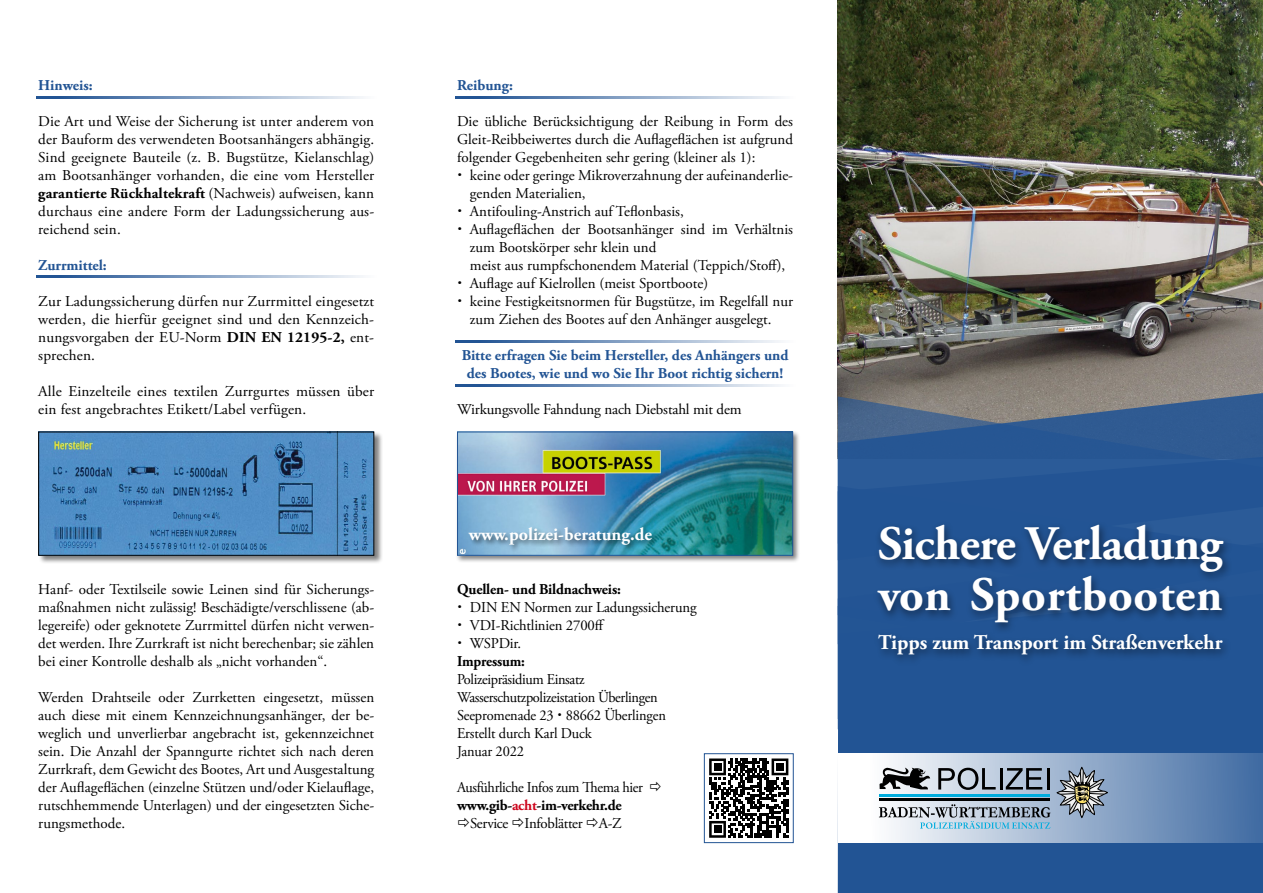
<style>
.page{position:relative;width:1263px;height:893px;background:#fff}
.page>*{position:absolute;margin:0;border:0;box-sizing:border-box;transform-origin:0 0}
.t1{font:700 48px/51px "Adobe Garamond Pro";letter-spacing:-.01em;color:#fff}
.t2{font:700 21px "Adobe Garamond Pro";color:#fff}
.t3{font:700 18px "Adobe Garamond Pro";color:#fff}
.t4{font:15px/18px "Adobe Garamond Pro";color:#000;text-align:justify}
.t5{font:15px/18px "Adobe Garamond Pro";letter-spacing:-.025em;color:#000;scale:.96 1}
.t6{font:700 15px/18px "Adobe Garamond Pro";color:#225494;text-align:center}
.t7{font:700 15px "Adobe Garamond Pro";letter-spacing:-.01em;color:#000}
.t8{font:15px "Adobe Garamond Pro";letter-spacing:-.02em;color:#000}
.t9{font:700 15px "Adobe Garamond Pro";letter-spacing:-.01em;color:#000;scale:.96 1}
.s1{font-weight:700}
.s2{font-weight:700;color:#cd071e}
</style>
<div class="page">
<img style="left:838px;top:0;width:425px;height:386px">
<hr style="left:455px;top:384px;width:340px;height:3px;background:#225494">
<hr style="left:455px;top:97px;width:340px;height:2px;background:#225494">
<hr style="left:36px;top:97px;width:340px;height:2px;background:#225494">
<div style="left:38px;top:431px;width:345px;height:134px;background:#000;opacity:.5"></div>
<img style="left:40px;top:434px;width:332px;height:120px">
<div style="left:38px;top:432px;width:336px;height:124px;border:1px solid #000"></div>
<div style="left:455px;top:430px;width:345px;height:133px;background:#000;opacity:.5"></div>
<img style="left:459px;top:434px;width:332px;height:120px">
<div style="left:457px;top:432px;width:336px;height:124px;border:1px solid #225494"></div>
<hr style="left:36px;top:275px;width:340px;height:2px;background:#225494">
<hr style="left:455px;top:341px;width:340px;height:2px;background:#225494">
<svg style="left:709px;top:758px;width:79px;height:80px"></svg>
<div style="left:714px;top:763px;width:7px;height:7px;background:#000"></div>
<div style="left:776px;top:763px;width:7px;height:7px;background:#000"></div>
<div style="left:714px;top:826px;width:7px;height:7px;background:#000"></div>
<div style="left:704px;top:753px;width:89px;height:90px;border:1px solid #225494"></div>
<div style="left:467px;top:526px;width:192px;height:26px;background:#000;opacity:.5"></div>
<div style="left:838px;top:843px;width:425px;height:50px;background:#225494"></div>
<div style="left:838px;top:719px;width:425px;height:34px;background:#225494"></div>
<svg style="left:838px;top:386px;width:425px;height:155px;background:#3a5f8f"></svg>
<div style="left:838px;top:541px;width:425px;height:178px;background:#225494"></div>
<div style="left:871px;top:521px;width:362px;height:145px;background:#000;opacity:.5"></div>
<div style="left:838px;top:753px;width:425px;height:90px;background:linear-gradient(to right,#fff,#3f6aa2)"></div>
<svg style="left:879px;top:768px;width:51px;height:21px"></svg>
<svg style="left:938px;top:768px;width:58px;height:22px"></svg>
<hr style="left:999px;top:768px;width:3px;height:21px;background:#000">
<svg style="left:1006px;top:768px;width:36px;height:21px"></svg>
<hr style="left:1047px;top:768px;width:3px;height:21px;background:#000">
<hr style="left:879px;top:795px;width:171px;height:2px;background:#00acdd">
<hr style="left:879px;top:799px;width:171px;height:2px;background:#000">
<svg style="left:1057px;top:767px;width:51px;height:51px;background:#858f9a"></svg>
<svg style="left:879px;top:804px;width:171px;height:25px;background:#a3b6c3"></svg>
<p class="t6" style="left:38px;top:77px;width:56px">Hinweis:</p>
<p class="t4" style="left:38px;top:113px;width:337px">Die Art und Weise der Sicherung ist unter anderem von der Bauform des verwendeten Bootsanhängers abhängig.<br>Sind geeignete Bauteile (z. B. Bugstütze, Kielanschlag) am Bootsanhänger vorhanden, die eine vom Hersteller <span class="s1">garantierte Rückhaltekraft</span> (Nachweis) aufweisen, kann durchaus eine andere Form der Ladungssicherung aus&shy;reichend sein.</p>
<p class="t6" style="left:38px;top:257px;width:70px">Zurrmittel:</p>
<p class="t4" style="left:38px;top:293px;width:337px">Zur Ladungssicherung dürfen nur Zurrmittel eingesetzt werden, die hierfür geeignet sind und den Kennzeich&shy;nungsvorgaben der EU-Norm <span class="s1">DIN EN 12195-2,</span> ent&shy;sprechen.</p>
<p class="t4" style="left:38px;top:383px;width:337px">Alle Einzelteile eines textilen Zurrgurtes müssen über ein fest angebrachtes Etikett/Label verfügen.</p>
<p class="t4" style="left:38px;top:581px;width:337px">Hanf- oder Textilseile sowie Leinen sind für Sicherungs&shy;maßnahmen nicht zulässig! Beschädigte/verschlissene (ab&shy;legereife) oder geknotete Zurrmittel dürfen nicht verwen&shy;det werden. Ihre Zurrkraft ist nicht berechenbar; sie zählen bei einer Kontrolle deshalb als „nicht vorhanden“.</p>
<p class="t4" style="left:38px;top:689px;width:337px">Werden Drahtseile oder Zurrketten eingesetzt, müssen auch diese mit einem Kennzeichnungsanhänger, der be&shy;weglich und unverlierbar angebracht ist, gekennzeichnet sein. Die Anzahl der Spanngurte richtet sich nach deren Zurrkraft, dem Gewicht des Bootes, Art und Ausgestaltung der Auflageflächen (einzelne Stützen und/oder Kielauflage, rutschhemmende Unterlagen) und der eingesetzten Siche&shy;rungsmethode.</p>
<p class="t6" style="left:457px;top:77px;width:57px">Reibung:</p>
<p class="t4" style="left:457px;top:113px;width:337px">Die übliche Berücksichtigung der Reibung in Form des Gleit-Reibbeiwertes durch die Auflageflächen ist aufgrund folgender Gegebenheiten sehr gering (kleiner als 1):</p>
<p class="t4" style="left:470px;top:167px;width:325px;text-align:left">keine oder geringe Mikroverzahnung der aufeinanderlie&shy;genden Materialien,<br>Antifouling-Anstrich auf Teflonbasis,<br>Auflageflächen der Bootsanhänger sind im Verhältnis zum Bootskörper sehr klein und<br>meist aus rumpfschonendem Material (Teppich/Stoff), Auflage auf Kielrollen (meist Sportboote)<br>keine Festigkeitsnormen für Bugstütze, im Regelfall nur zum Ziehen des Bootes auf den Anhänger ausgelegt.</p>
<p class="t6" style="left:462px;top:347px;width:328px">Bitte erfragen Sie beim Hersteller, des Anhängers und des Bootes, wie und wo Sie Ihr Boot richtig sichern!</p>
<p class="t4" style="left:457px;top:401px;width:286px">Wirkungsvolle Fahndung nach Diebstahl mit dem</p>
<p class="t3" style="left:469px;top:524px;width:185px">www.polizei-beratung.de</p>
<h1 class="t1" style="left:878px;top:519px;width:346px">Sichere Verladung von Sportbooten</h1>
<h2 class="t2" style="left:878px;top:630px;width:346px">Tipps zum Transport im Straßenverkehr</h2>
<p class="t7" style="left:457px;top:581px;width:165px">Quellen- und Bildnachweis:</p>
<p class="t4" style="left:470px;top:599px;width:228px;text-align:left">DIN EN Normen zur Ladungssicherung<br>VDI-Richtlinien 2700ff<br>WSPDir.</p>
<p class="t9" style="left:457px;top:653px;width:72px">Impressum:</p>
<p class="t5" style="left:457px;top:671px;width:219px">Polizeipräsidium Einsatz<br>Wasserschutzpolizeistation Überlingen<br>Seepromenade 23 88662 Überlingen<br>Erstellt durch Karl Duck<br>Januar 2022</p>
<p class="t5" style="left:457px;top:779px;width:195px">Ausführliche Infos zum Thema hier <span class="s1">www.gib-</span><span class="s2">acht</span><span class="s1">-im-verkehr.de</span></p>
<p class="t8" style="left:470px;top:814px;width:153px">Service Infoblätter A-Z</p>
</div>
